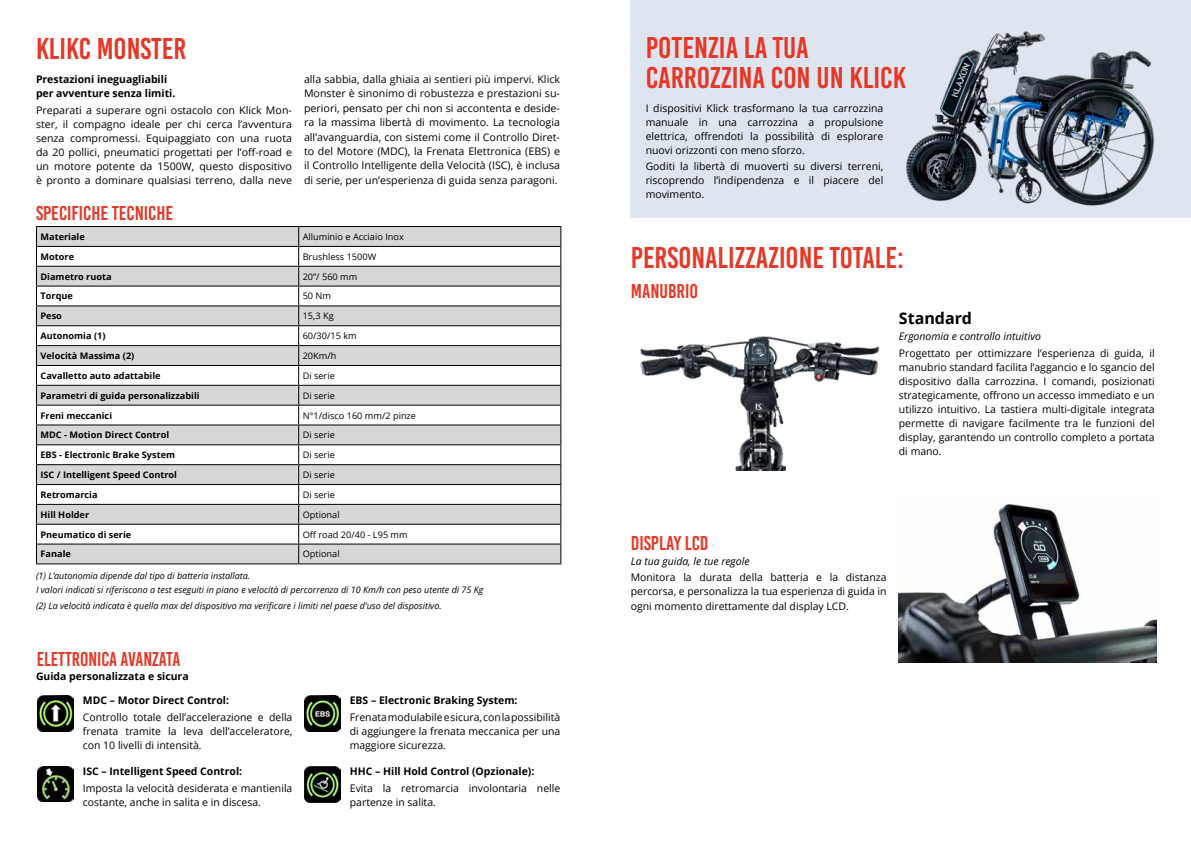
<style>
.page{position:relative;width:1191px;height:842px;background:#fff}
.page>*{position:absolute;margin:0;border:0;box-sizing:border-box;transform-origin:0 0}
.t1{font:30px/30px "Bebas Kai";color:#e73726}
.t2{font:20px "Bebas Kai";color:#e73726}
.t3{font:20px "Bebas Kai";color:#e73726;scale:.96 1}
.t4{font:700 16px "Open Sans";color:#000}
.t5{font:10.4px/14px "Open Sans";color:#000;text-align:justify}
.t6{font:700 10.4px/14px "Open Sans";color:#000}
.t7{font:italic 10.4px "Open Sans";color:#000}
.t8{font:700 9px "Open Sans";color:#000}
.t9{font:italic 9px/14px "Open Sans";color:#000}
.t10{font:9px "Open Sans";color:#000}
</style>
<div class="page">
<svg style="left:37px;top:227px;width:523px;height:336px;fill:#d8d7d7"></svg>
<hr style="left:36px;top:226px;width:263px;height:1px;background:#000">
<hr style="left:299px;top:226px;width:262px;height:1px;background:#000">
<hr style="left:36px;top:246px;width:263px;height:1px;background:#000">
<hr style="left:299px;top:246px;width:262px;height:1px;background:#000">
<hr style="left:36px;top:266px;width:263px;height:1px;background:#000">
<hr style="left:299px;top:266px;width:262px;height:1px;background:#000">
<hr style="left:36px;top:286px;width:263px;height:1px;background:#000">
<hr style="left:299px;top:286px;width:262px;height:1px;background:#000">
<hr style="left:36px;top:305px;width:263px;height:1px;background:#000">
<hr style="left:299px;top:305px;width:262px;height:1px;background:#000">
<hr style="left:36px;top:325px;width:263px;height:1px;background:#000">
<hr style="left:299px;top:325px;width:262px;height:1px;background:#000">
<hr style="left:36px;top:345px;width:263px;height:1px;background:#000">
<hr style="left:299px;top:345px;width:262px;height:1px;background:#000">
<hr style="left:36px;top:365px;width:263px;height:1px;background:#000">
<hr style="left:299px;top:365px;width:262px;height:1px;background:#000">
<hr style="left:36px;top:385px;width:263px;height:1px;background:#000">
<hr style="left:299px;top:385px;width:262px;height:1px;background:#000">
<hr style="left:36px;top:405px;width:263px;height:1px;background:#000">
<hr style="left:299px;top:405px;width:262px;height:1px;background:#000">
<hr style="left:36px;top:424px;width:263px;height:1px;background:#000">
<hr style="left:299px;top:424px;width:262px;height:1px;background:#000">
<hr style="left:36px;top:444px;width:263px;height:1px;background:#000">
<hr style="left:299px;top:444px;width:262px;height:1px;background:#000">
<hr style="left:36px;top:464px;width:263px;height:1px;background:#000">
<hr style="left:299px;top:464px;width:262px;height:1px;background:#000">
<hr style="left:36px;top:484px;width:263px;height:1px;background:#000">
<hr style="left:299px;top:484px;width:262px;height:1px;background:#000">
<hr style="left:36px;top:504px;width:263px;height:1px;background:#000">
<hr style="left:299px;top:504px;width:262px;height:1px;background:#000">
<hr style="left:36px;top:524px;width:263px;height:1px;background:#000">
<hr style="left:299px;top:524px;width:262px;height:1px;background:#000">
<hr style="left:36px;top:544px;width:263px;height:1px;background:#000">
<svg style="left:36px;top:227px;width:1px;height:336px"></svg>
<hr style="left:299px;top:544px;width:262px;height:1px;background:#000">
<svg style="left:298px;top:227px;width:1px;height:336px"></svg>
<svg style="left:560px;top:227px;width:1px;height:336px"></svg>
<hr style="left:36px;top:563px;width:263px;height:1px;background:#000">
<hr style="left:299px;top:563px;width:262px;height:1px;background:#000">
<img style="left:38px;top:766px;width:35px;height:36px">
<img style="left:38px;top:695px;width:35px;height:36px">
<img style="left:304px;top:695px;width:36px;height:36px">
<img style="left:304px;top:766px;width:36px;height:36px">
<div style="left:630px;top:0;width:561px;height:218px;background:#dee5ef"></div>
<img style="left:906px;top:31px;width:249px;height:175px">
<img style="left:640px;top:336px;width:240px;height:135px">
<img style="left:898px;top:504px;width:258px;height:158px">
<h1 class="t1" style="left:36px;top:33px;width:152px">KLIKC MONSTER</h1>
<p class="t6" style="left:36px;top:72px;width:141px">Prestazioni ineguagliabili per avventure senza limiti.</p>
<p class="t5" style="left:36px;top:103px;width:257px">Preparati a superare ogni ostacolo con Klick Mon&shy;ster, il compagno ideale per chi cerca l’avventura senza compromessi. Equipaggiato con una ruota da 20 pollici, pneumatici progettati per l’off-road e un motore potente da 1500W, questo dispositivo è pronto a dominare qualsiasi terreno, dalla neve</p>
<p class="t5" style="left:304px;top:72px;width:257px;line-height:14.4px">alla sabbia, dalla ghiaia ai sentieri più impervi. Klick Monster è sinonimo di robustezza e prestazioni su&shy;periori, pensato per chi non si accontenta e deside&shy;ra la massima libertà di movimento. La tecnologia all’avanguardia, con sistemi come il Controllo Diret&shy;to del Motore (MDC), la Frenata Elettronica (EBS) e il Controllo Intelligente della Velocità (ISC), è inclusa di serie, per un’esperienza di guida senza paragoni.</p>
<h2 class="t2" style="left:36px;top:202px;width:139px">SPECIFICHE TECNICHE</h2>
<p class="t8" style="left:40px;top:230px;width:46px">Materiale</p>
<p class="t10" style="left:303px;top:230px;width:103px">Alluminio e Acciaio Inox</p>
<p class="t8" style="left:40px;top:250px;width:35px">Motore</p>
<p class="t10" style="left:303px;top:250px;width:75px">Brushless 1500W</p>
<p class="t8" style="left:40px;top:270px;width:73px">Diametro ruota</p>
<p class="t10" style="left:303px;top:270px;width:56px">20’’/ 560 mm</p>
<p class="t8" style="left:40px;top:290px;width:34px">Torque</p>
<p class="t10" style="left:303px;top:290px;width:30px">50 Nm</p>
<p class="t8" style="left:40px;top:310px;width:23px">Peso</p>
<p class="t10" style="left:303px;top:310px;width:33px">15,3 Kg</p>
<p class="t8" style="left:40px;top:329px;width:66px">Autonomia (1)</p>
<p class="t10" style="left:303px;top:330px;width:55px">60/30/15 km</p>
<p class="t8" style="left:40px;top:349px;width:95px">Velocità Massima (2)</p>
<p class="t10" style="left:303px;top:350px;width:35px">20Km/h</p>
<p class="t8" style="left:40px;top:369px;width:122px">Cavalletto auto adattabile</p>
<p class="t10" style="left:303px;top:369px;width:34px">Di serie</p>
<p class="t8" style="left:40px;top:389px;width:161px">Parametri di guida personalizzabili</p>
<p class="t10" style="left:303px;top:389px;width:34px">Di serie</p>
<p class="t8" style="left:40px;top:409px;width:73px">Freni meccanici</p>
<p class="t10" style="left:303px;top:409px;width:115px">N°1/disco 160 mm/2 pinze</p>
<p class="t8" style="left:40px;top:429px;width:130px">MDC - Motion Direct Control</p>
<p class="t10" style="left:303px;top:429px;width:34px">Di serie</p>
<p class="t8" style="left:40px;top:449px;width:136px">EBS - Electronic Brake System</p>
<p class="t10" style="left:303px;top:449px;width:34px">Di serie</p>
<p class="t8" style="left:40px;top:468px;width:138px">ISC / Intelligent Speed Control</p>
<p class="t10" style="left:303px;top:469px;width:34px">Di serie</p>
<p class="t8" style="left:40px;top:488px;width:59px">Retromarcia</p>
<p class="t10" style="left:303px;top:488px;width:34px">Di serie</p>
<p class="t8" style="left:40px;top:508px;width:50px">Hill Holder</p>
<p class="t10" style="left:303px;top:508px;width:38px">Optional</p>
<p class="t8" style="left:40px;top:528px;width:92px">Pneumatico di serie</p>
<p class="t10" style="left:303px;top:528px;width:107px">Off road 20/40 - L95 mm</p>
<p class="t8" style="left:40px;top:548px;width:32px">Fanale</p>
<p class="t10" style="left:303px;top:548px;width:38px">Optional</p>
<p class="t9" style="left:36px;top:568px;width:449px">(1) L’autonomia dipende dal tipo di batteria installata.<br>I valori indicati si riferiscono a test eseguiti in piano e velocità di percorrenza di 10 Km/h con peso utente di 75 Kg</p>
<p class="t9" style="left:36px;top:599px;width:407px">(2) La velocità indicata è quella max del dispositivo ma verificare i limiti nel paese d’uso del dispositivo.</p>
<h2 class="t3" style="left:37px;top:648px;width:151px">ELETTRONICA AVANZATA</h2>
<p class="t6" style="left:36px;top:669px;width:154px">Guida personalizzata e sicura</p>
<p class="t6" style="left:83px;top:693px;width:148px">MDC – Motor Direct Control:</p>
<p class="t5" style="left:83px;top:710px;width:211px">Controllo totale dell’accelerazione e della frenata tramite la leva dell’acceleratore, con 10 livelli di intensità.</p>
<p class="t6" style="left:83px;top:764px;width:161px">ISC – Intelligent Speed Control:</p>
<p class="t5" style="left:83px;top:780px;width:211px">Imposta la velocità desiderata e mantienila costante, anche in salita e in discesa.</p>
<p class="t6" style="left:350px;top:693px;width:169px">EBS – Electronic Braking System:</p>
<p class="t5" style="left:350px;top:710px;width:212px">Frenata modulabile e sicura, con la possibilità di aggiungere la frenata meccanica per una maggiore sicurezza.</p>
<p class="t6" style="left:350px;top:764px;width:186px">HHC – Hill Hold Control (Opzionale):</p>
<p class="t5" style="left:350px;top:781px;width:212px">Evita la retromarcia involontaria nelle partenze in salita.</p>
<h1 class="t1" style="left:645px;top:32px;width:262px">POTENZIA LA TUA<br>CARROZZINA CON UN KLICK</h1>
<p class="t5" style="left:645px;top:101px;width:239px">I dispositivi Klick trasformano la tua carrozzina manuale in una carrozzina a propulsione elettrica, offrendoti la possibilità di esplorare nuovi orizzonti con meno sforzo.</p>
<p class="t5" style="left:645px;top:159px;width:239px">Goditi la libertà di muoverti su diversi terreni, riscoprendo l’indipendenza e il piacere del movimento.</p>
<h1 class="t1" style="left:631px;top:242px;width:274px">PERSONALIZZAZIONE TOTALE:</h1>
<h2 class="t2" style="left:631px;top:280px;width:69px">MANUBRIO</h2>
<h3 class="t4" style="left:899px;top:307px;width:75px">Standard</h3>
<p class="t7" style="left:899px;top:330px;width:144px">Ergonomia e controllo intuitivo</p>
<p class="t5" style="left:899px;top:346px;width:257px">Progettato per ottimizzare l’esperienza di guida, il manubrio standard facilita l’aggancio e lo sgancio del dispositivo dalla carrozzina. I comandi, posizionati strategicamente, offrono un accesso immediato e un utilizzo intuitivo. La tastiera multi-digitale integrata permette di navigare facilmente tra le funzioni del display, garantendo un controllo completo a portata di mano.</p>
<h2 class="t2" style="left:631px;top:532px;width:79px">DISPLAY LCD</h2>
<p class="t7" style="left:631px;top:554px;width:120px">La tua guida, le tue regole</p>
<p class="t5" style="left:631px;top:570px;width:257px">Monitora la durata della batteria e la distanza percorsa, e personalizza la tua esperienza di guida in ogni momento direttamente dal display LCD.</p>
</div>
